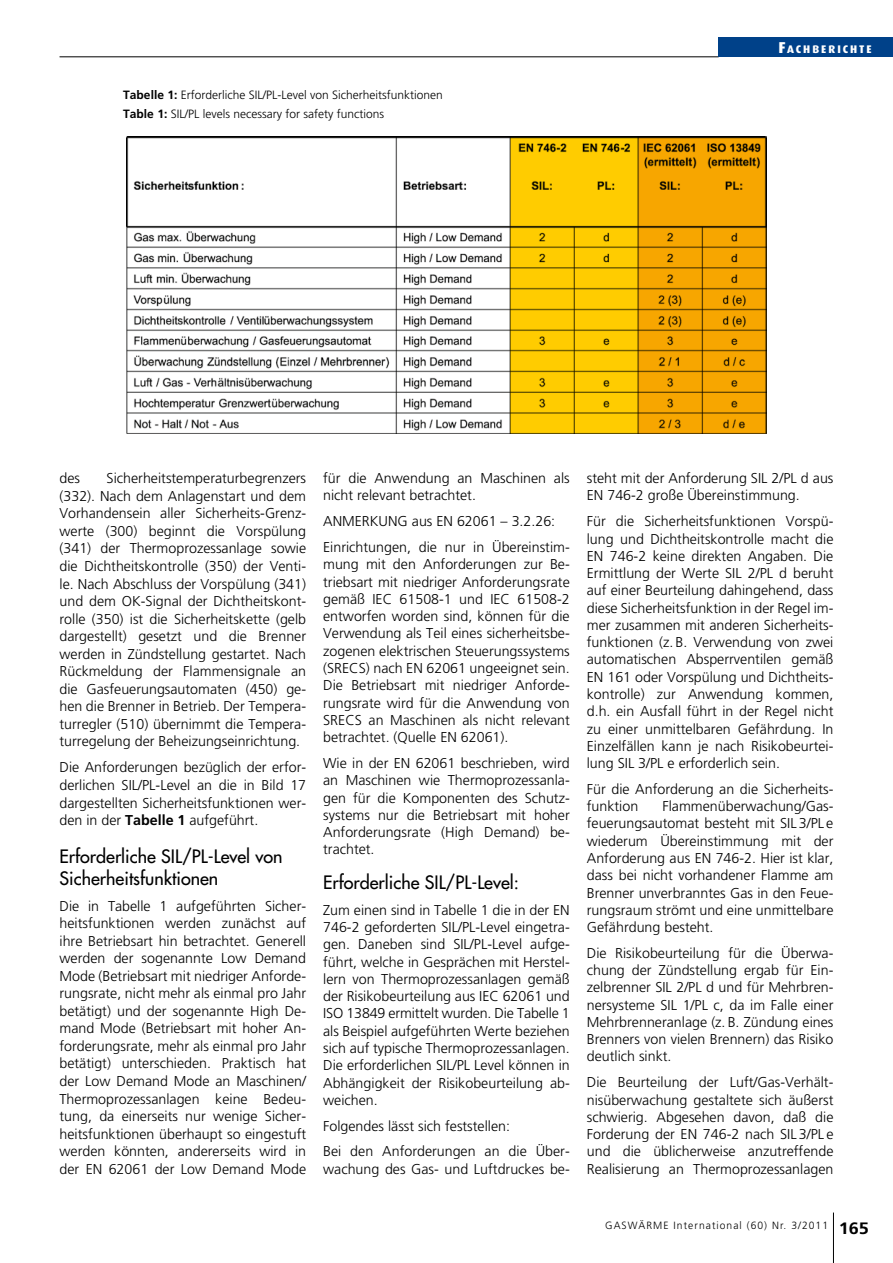
<style>
.page{position:relative;width:893px;height:1263px;background:#fff}
.page>*{position:absolute;margin:0;border:0;box-sizing:border-box;transform-origin:0 0}
.t1{font:18px/21.3px "Futura";color:#000}
.t2{font:300 14.25px/17.2px "Frutiger";color:#000;text-align:justify}
.t3{font:300 12px/18.5px "Frutiger";color:#000}
.t4{font:800 10.95px "Dax";letter-spacing:.18em;color:#fff}
.t5{font:300 10.5px "Frutiger";letter-spacing:.1em;color:#000}
.s1{font-weight:700}
.s2{font-size:15.75px}
.s3{font-weight:700;font-size:16.5px}
</style>
<div class="page">
<hr style="left:833px;top:1212px;width:1px;height:51px;background:#000">
<hr style="left:60px;top:57px;width:659px;height:1px;background:#000">
<div style="left:719px;top:38px;width:174px;height:19px;background:#004189"></div>
<img style="left:127px;top:136px;width:639px;height:298px">
<p class="t3" style="left:123px;top:86px;width:321px"><span class="s1">Tabelle 1:</span> Erforderliche SIL/PL-Level von Sicherheitsfunktionen<br><span class="s1">Table 1:</span> SIL/PL levels necessary for safety functions</p>
<p class="t4" style="left:778px;top:43px;width:95px"><span class="s2">F</span>ACHBERICHTE</p>
<p class="t2" style="left:60px;top:469px;width:248px;text-indent:47px">Sicherheitstemperaturbegrenzers (332). Nach dem Anlagenstart und dem Vorhandensein aller Sicherheits-Grenz&shy;werte (300) beginnt die Vorspülung (341) der Thermoprozessanlage sowie die Dichtheitskontrolle (350) der Venti&shy;le. Nach Abschluss der Vorspülung (341) und dem OK-Signal der Dichtheitskont&shy;rolle (350) ist die Sicherheitskette (gelb dargestellt) gesetzt und die Brenner werden in Zündstellung gestartet. Nach Rückmeldung der Flammensignale an die Gasfeuerungsautomaten (450) ge&shy;hen die Brenner in Betrieb. Der Tempera&shy;turregler (510) übernimmt die Tempera&shy;turregelung der Beheizungseinrichtung.</p>
<p class="t2" style="left:60px;top:759px;width:248px">Die Anforderungen bezüglich der erfor&shy;derlichen SIL/PL-Level an die in Bild 17 dargestellten Sicherheitsfunktionen wer&shy;den in der <span class="s1">Tabelle 1</span> aufgeführt.</p>
<p class="t1" style="left:60px;top:846px;width:225px">Erforderliche SIL/PL-Level von<br>Sicherheitsfunktionen</p>
<p class="t2" style="left:60px;top:897px;width:248px">Die in Tabelle 1 aufgeführten Sicher&shy;heitsfunktionen werden zunächst auf ihre Betriebsart hin betrachtet. Generell werden der sogenannte Low Demand Mode (Betriebsart mit niedriger Anforde&shy;rungsrate, nicht mehr als einmal pro Jahr betätigt) und der sogenannte High De&shy;mand Mode (Betriebsart mit hoher An&shy;forderungsrate, mehr als einmal pro Jahr betätigt) unterschieden. Praktisch hat der Low Demand Mode an Maschinen/ Thermoprozessanlagen keine Bedeu&shy;tung, da einerseits nur wenige Sicher&shy;heitsfunktionen überhaupt so eingestuft werden könnten, andererseits wird in der EN 62061 der Low Demand Mode</p>
<p class="t2" style="left:60px;top:470px;width:22px">des</p>
<p class="t2" style="left:323px;top:469px;width:248px">für die Anwendung an Maschinen als nicht relevant betrachtet.</p>
<p class="t2" style="left:323px;top:508px;width:248px;line-height:25.8px">ANMERKUNG aus EN 62061 – 3.2.26:<br>Einrichtungen, die nur in Übereinstim-</p>
<p class="t2" style="left:323px;top:556px;width:248px">mung mit den Anforderungen zur Be&shy;triebsart mit niedriger Anforderungsrate gemäß IEC 61508-1 und IEC 61508-2 entworfen worden sind, können für die Verwendung als Teil eines sicherheitsbe&shy;zogenen elektrischen Steuerungssystems (SRECS) nach EN 62061 ungeeignet sein.<br>Die Betriebsart mit niedriger Anforde&shy;rungsrate wird für die Anwendung von SRECS an Maschinen als nicht relevant betrachtet. (Quelle EN 62061).</p>
<p class="t2" style="left:323px;top:754px;width:248px">Wie in der EN 62061 beschrieben, wird an Maschinen wie Thermoprozessanla&shy;gen für die Komponenten des Schutz&shy;systems nur die Betriebsart mit hoher Anforderungsrate (High Demand) be&shy;trachtet.</p>
<p class="t1" style="left:323px;top:871px;width:197px">Erforderliche SIL/PL-Level:</p>
<p class="t2" style="left:323px;top:901px;width:248px">Zum einen sind in Tabelle 1 die in der EN 746-2 geforderten SIL/PL-Level eingetra&shy;gen. Daneben sind SIL/PL-Level aufge&shy;führt, welche in Gesprächen mit Herstel&shy;lern von Thermoprozessanlagen gemäß der Risikobeurteilung aus IEC 62061 und ISO 13849 ermittelt wurden. Die Tabelle 1 als Beispiel aufgeführten Werte beziehen sich auf typische Thermoprozessanlagen.<br>Die erforderlichen SIL/PL Level können in Abhängigkeit der Risikobeurteilung ab&shy;weichen.</p>
<p class="t2" style="left:323px;top:1113px;width:248px;line-height:25.8px">Folgendes lässt sich feststellen:<br>Bei den Anforderungen an die Über-</p>
<p class="t2" style="left:323px;top:1160px;width:248px">wachung des Gas- und Luftdruckes be-</p>
<p class="t2" style="left:587px;top:470px;width:248px">steht mit der Anforderung SIL 2/PL d aus<br>EN 746-2 große Übereinstimmung.</p>
<p class="t2" style="left:587px;top:513px;width:248px">Für die Sicherheitsfunktionen Vorspü&shy;lung und Dichtheitskontrolle macht die EN 746-2 keine direkten Angaben. Die Ermittlung der Werte SIL 2/PL d beruht auf einer Beurteilung dahingehend, dass diese Sicherheitsfunktion in der Regel im&shy;mer zusammen mit anderen Sicherheits&shy;funktionen (z. B. Verwendung von zwei automatischen Absperrventilen gemäß EN 161 oder Vorspülung und Dichtheits&shy;kontrolle) zur Anwendung kommen, d.h. ein Ausfall führt in der Regel nicht zu einer unmittelbaren Gefährdung. In Einzelfällen kann je nach Risikobeurtei&shy;lung SIL 3/PL e erforderlich sein.</p>
<p class="t2" style="left:587px;top:780px;width:248px">Für die Anforderung an die Sicherheits&shy;funktion</p>
<p class="t2" style="left:587px;top:797px;width:248px;text-indent:76px">Flammenüberwachung/Gas&shy;feuerungsautomat besteht mit SIL 3/PL e wiederum Übereinstimmung mit der Anforderung aus EN 746-2. Hier ist klar, dass bei nicht vorhandener Flamme am Brenner unverbranntes Gas in den Feue&shy;rungsraum strömt und eine unmittelbare Gefährdung besteht.</p>
<p class="t2" style="left:587px;top:944px;width:248px">Die Risikobeurteilung für die Überwa&shy;chung der Zündstellung ergab für Ein&shy;zelbrenner SIL 2/PL d und für Mehrbren&shy;nersysteme SIL 1/PL c, da im Falle einer Mehrbrenneranlage (z. B. Zündung eines Brenners von vielen Brennern) das Risiko deutlich sinkt.</p>
<p class="t2" style="left:587px;top:1074px;width:248px">Die Beurteilung der Luft/Gas-Verhält&shy;nisüberwachung gestaltete sich äußerst schwierig. Abgesehen davon, daß die Forderung der EN 746-2 nach SIL 3/PL e und die üblicherweise anzutreffende Realisierung an Thermoprozessanlagen</p>
<p class="t5" style="left:605px;top:1220px;width:265px">GASWÄRME International (60) Nr. 3/2011 <span class="s3">165</span></p>
</div>
